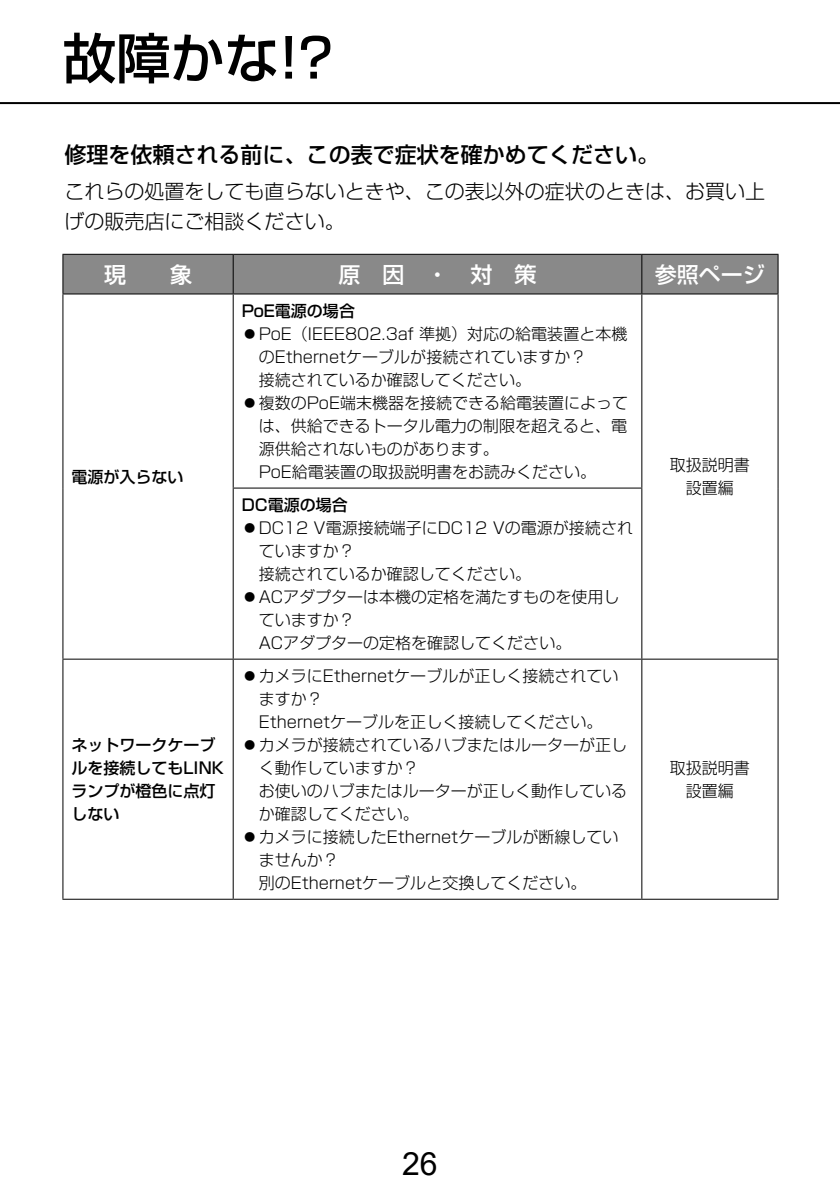
<style>
.page{position:relative;width:840px;height:1191px;background:#fff}
.page>*{position:absolute;margin:0;border:0;box-sizing:border-box;transform-origin:0 0}
.t1{font:500 54px "Shin Go Pro";color:#000}
.t2{font:32px "Arial";color:#000}
.t3{font:500 22px "Shin Go Pro";color:#000}
.t4{font:500 22px "Shin Go Pro";color:#fff}
.t5{font:300 20px/30px "Shin Go Pro";color:#000}
.t6{font:300 16px/23px "Shin Go Pro";color:#000;text-align:center}
.t7{font:500 16px/23px "Shin Go Pro";color:#000}
</style>
<div class="page">
<hr style="left:0;top:102px;width:839px;height:2px;background:#000">
<div style="left:63px;top:255px;width:714px;height:38px;background:#898989"></div>
<hr style="left:232px;top:255px;width:1px;height:38px;background:#000">
<hr style="left:641px;top:255px;width:1px;height:38px;background:#000">
<hr style="left:641px;top:294px;width:1px;height:193px;background:#000">
<hr style="left:777px;top:294px;width:1px;height:194px;background:#000">
<hr style="left:641px;top:488px;width:1px;height:170px;background:#000">
<hr style="left:777px;top:488px;width:1px;height:170px;background:#000">
<hr style="left:641px;top:658px;width:137px;height:1px;background:#000">
<hr style="left:62px;top:898px;width:171px;height:1px;background:#000">
<hr style="left:233px;top:658px;width:408px;height:1px;background:#000">
<hr style="left:233px;top:898px;width:408px;height:1px;background:#000">
<hr style="left:641px;top:659px;width:1px;height:239px;background:#000">
<hr style="left:777px;top:659px;width:1px;height:239px;background:#000">
<hr style="left:641px;top:898px;width:137px;height:1px;background:#000">
<hr style="left:62px;top:254px;width:171px;height:1px;background:#000">
<hr style="left:62px;top:255px;width:1px;height:38px;background:#000">
<hr style="left:233px;top:254px;width:408px;height:1px;background:#000">
<hr style="left:641px;top:254px;width:137px;height:1px;background:#000">
<hr style="left:777px;top:255px;width:1px;height:38px;background:#000">
<hr style="left:62px;top:293px;width:171px;height:1px;background:#000">
<hr style="left:233px;top:293px;width:408px;height:1px;background:#000">
<hr style="left:641px;top:293px;width:137px;height:1px;background:#000">
<hr style="left:232px;top:487px;width:410px;height:1px;background:#000">
<hr style="left:62px;top:294px;width:1px;height:194px;background:#000">
<hr style="left:232px;top:294px;width:1px;height:193px;background:#000">
<hr style="left:62px;top:488px;width:1px;height:170px;background:#000">
<hr style="left:232px;top:488px;width:1px;height:170px;background:#000">
<hr style="left:62px;top:658px;width:171px;height:1px;background:#000">
<hr style="left:62px;top:659px;width:1px;height:239px;background:#000">
<hr style="left:232px;top:659px;width:1px;height:239px;background:#000">
<h1 class="t1" style="left:62px;top:14px;width:272px">故障かな!?</h1>
<h3 class="t3" style="left:64px;top:137px;width:595px">修理を依頼される前に、この表で症状を確かめてください。</h3>
<p class="t5" style="left:64px;top:174px;width:701px">これらの処置をしても直らないときや、この表以外の症状のときは、お買い上げの販売店にご相談ください。</p>
<h3 class="t4" style="left:104px;top:256px;width:90px">現　　象</h3>
<h3 class="t4" style="left:338px;top:256px;width:200px">原　因　・　対　策</h3>
<h3 class="t4" style="left:654px;top:256px;width:111px">参照ページ</h3>
<p class="t7" style="left:71px;top:463px;width:114px">電源が入らない</p>
<p class="t7" style="left:71px;top:731px;width:154px">ネットワークケーブルを接続してもLINKランプが橙色に点灯しない</p>
<p class="t7" style="left:241px;top:297px;width:115px">PoE電源の場合</p>
<p class="t6" style="left:241px;top:320px;width:387px">⿟ PoE（IEEE802.3af 準拠）対応の給電装置と本機</p>
<p class="t6" style="left:258px;top:343px;width:329px">のEthernetケーブルが接続されていますか？</p>
<p class="t6" style="left:258px;top:366px;width:274px">接続されているか確認してください。</p>
<p class="t6" style="left:241px;top:389px;width:388px">⿟ 複数のPoE端末機器を接続できる給電装置によって</p>
<p class="t6" style="left:258px;top:412px;width:370px">は、供給できるトータル電力の制限を超えると、電</p>
<p class="t6" style="left:258px;top:435px;width:241px">源供給されないものがあります。</p>
<p class="t6" style="left:258px;top:458px;width:339px">PoE給電装置の取扱説明書をお読みください。</p>
<p class="t6" style="left:669px;top:451px;width:81px">取扱説明書設置編</p>
<p class="t7" style="left:241px;top:491px;width:108px">DC電源の場合</p>
<p class="t6" style="left:241px;top:514px;width:392px">⿟ DC12 V電源接続端子にDC12 Vの電源が接続され</p>
<p class="t6" style="left:258px;top:537px;width:97px">ていますか？</p>
<p class="t6" style="left:258px;top:560px;width:274px">接続されているか確認してください。</p>
<p class="t6" style="left:241px;top:583px;width:379px">⿟ ACアダプターは本機の定格を満たすものを使用し</p>
<p class="t6" style="left:258px;top:606px;width:97px">ていますか？</p>
<p class="t6" style="left:258px;top:629px;width:314px">ACアダプターの定格を確認してください。</p>
<p class="t6" style="left:241px;top:662px;width:378px">⿟ カメラにEthernetケーブルが正しく接続されてい</p>
<p class="t6" style="left:258px;top:685px;width:65px">ますか？</p>
<p class="t6" style="left:258px;top:708px;width:345px">Ethernetケーブルを正しく接続してください。</p>
<p class="t6" style="left:241px;top:731px;width:387px">⿟ カメラが接続されているハブまたはルーターが正し</p>
<p class="t6" style="left:258px;top:754px;width:161px">く動作していますか？</p>
<p class="t6" style="left:258px;top:777px;width:370px">お使いのハブまたはルーターが正しく動作している</p>
<p class="t6" style="left:258px;top:800px;width:161px">か確認してください。</p>
<p class="t6" style="left:241px;top:823px;width:378px">⿟ カメラに接続したEthernetケーブルが断線してい</p>
<p class="t6" style="left:258px;top:846px;width:81px">ませんか？</p>
<p class="t6" style="left:258px;top:869px;width:329px">別のEthernetケーブルと交換してください。</p>
<p class="t6" style="left:669px;top:754px;width:81px">取扱説明書設置編</p>
<h2 class="t2" style="left:402px;top:1141px;width:37px">26</h2>
</div>
